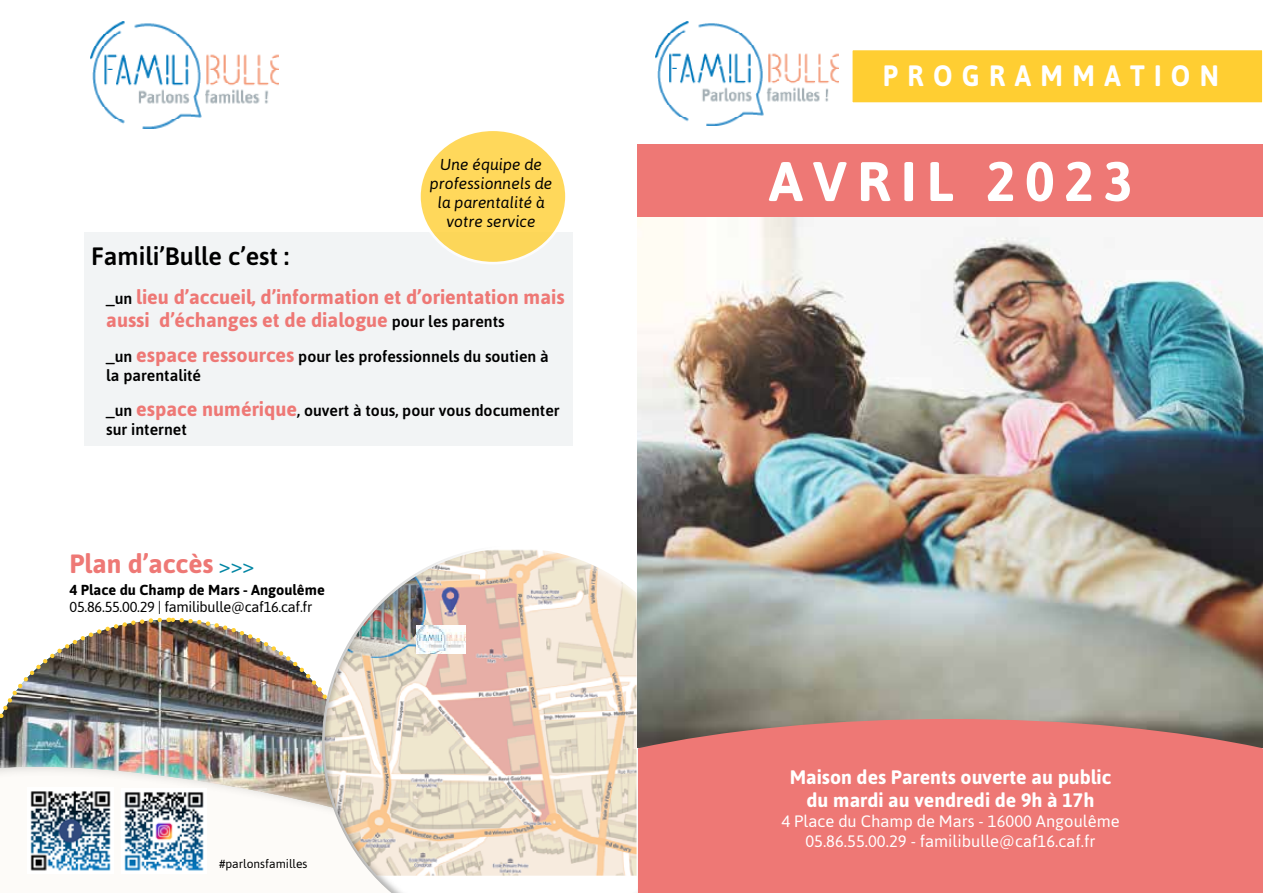
<style>
.page{position:relative;width:1263px;height:893px;background:#fff}
.page>*{position:absolute;margin:0;border:0;box-sizing:border-box;transform-origin:0 0}
.t1{font:700 55.5px "Asap";letter-spacing:.18em;color:#fff}
.t2{font:700 29.4px "Asap";letter-spacing:.35em;color:#fff;scale:.91 1}
.t3{font:700 26.4px "Asap";color:#ee7875}
.t4{font:500 25.05px "Asap";color:#000}
.t5{font:700 19.8px/23.7px "Asap";color:#ee7875}
.t6{font:700 19.5px/23.4px "Asap";color:#fff;text-align:center}
.t7{font:16.5px/19.8px "Asap";color:#fff;text-align:center}
.t8{font:500 15.9px/19px "Asap";color:#000}
.t9{font:italic 15.9px/19px "Asap";color:#000;text-align:center}
.t10{font:14.55px "Asap";letter-spacing:-.02em;color:#000}
.t11{font:700 14.55px "Asap";color:#000}
.t12{font:12px "Asap";color:#000}
.s1{font-weight:500;font-size:15.9px;color:#000}
.s2{font-weight:700;font-size:19.8px;color:#ee7875}
.s3{font-weight:400;font-size:21.15px;color:#0085a3}
</style>
<div class="page">
<img style="left:656px;top:22px;width:182px;height:103px">
<img style="left:0;top:617px;width:322px;height:141px">
<div style="left:84px;top:232px;width:489px;height:213px;background:#f2f4f5"></div>
<img style="left:91px;top:22px;width:188px;height:106px">
<div style="left:0;top:758px;width:524px;height:135px;background:#fff;opacity:.75"></div>
<div style="left:0;top:763px;width:517px;height:130px;background:#787978;opacity:.26"></div>
<div style="left:419px;top:130px;width:147px;height:133px;background:#ffd85b;border-radius:50%"></div>
<div style="left:418px;top:128px;width:150px;height:136px;border:3px solid #fff;border-radius:50%"></div>
<div style="left:322px;top:545px;width:340px;height:348px;background:#959594;opacity:.75"></div>
<img style="left:417px;top:626px;width:48px;height:27px">
<div style="left:852px;top:50px;width:411px;height:53px;background:#ffce32"></div>
<div style="left:851px;top:49px;width:412px;height:55px;border:2px solid #fff"></div>
<img style="left:638px;top:217px;width:625px;height:502px">
<div style="left:638px;top:719px;width:625px;height:174px;background:#ee7875"></div>
<div style="left:638px;top:145px;width:625px;height:72px;background:#ee7875"></div>
<img style="left:28px;top:788px;width:85px;height:85px">
<img style="left:121px;top:788px;width:86px;height:85px">
<svg style="left:656px;top:224px;width:11px;height:10px"></svg>
<svg style="left:655px;top:243px;width:11px;height:11px"></svg>
<p class="t9" style="left:430px;top:154px;width:124px">Une équipe de professionnels de la parentalité à votre service</p>
<h3 class="t4" style="left:91px;top:239px;width:199px">Famili’Bulle c’est :</h3>
<p class="t5" style="left:106px;top:284px;width:460px"><span class="s1">_un</span> lieu d’accueil, d’information et d’orientation mais aussi d’échanges et de dialogue <span class="s1">pour les parents</span></p>
<p class="t8" style="left:106px;top:347px;width:444px">_un <span class="s2">espace ressources</span> pour les professionnels du soutien à la parentalité</p>
<p class="t8" style="left:106px;top:401px;width:455px">_un <span class="s2">espace numérique</span>, ouvert à tous, pour vous documenter sur internet</p>
<h3 class="t3" style="left:70px;top:546px;width:186px">Plan d’accès <span class="s3">&gt;&gt;&gt;</span></h3>
<p class="t11" style="left:70px;top:580px;width:257px">4 Place du Champ de Mars - Angoulême</p>
<p class="t10" style="left:70px;top:597px;width:244px">05.86.55.00.29 | familibulle@caf16.caf.fr</p>
<p class="t12" style="left:219px;top:856px;width:90px">#parlonsfamilles</p>
<h2 class="t2" style="left:883px;top:56px;width:371px">PROGRAMMATION</h2>
<h1 class="t1" style="left:769px;top:144px;width:366px">AVRIL 2023</h1>
<p class="t6" style="left:790px;top:764px;width:323px">Maison des Parents ouverte au public du mardi au vendredi de 9h à 17h</p>
<p class="t7" style="left:781px;top:811px;width:340px">4 Place du Champ de Mars - 16000 Angoulême<br>05.86.55.00.29 - familibulle@caf16.caf.fr</p>
</div>
